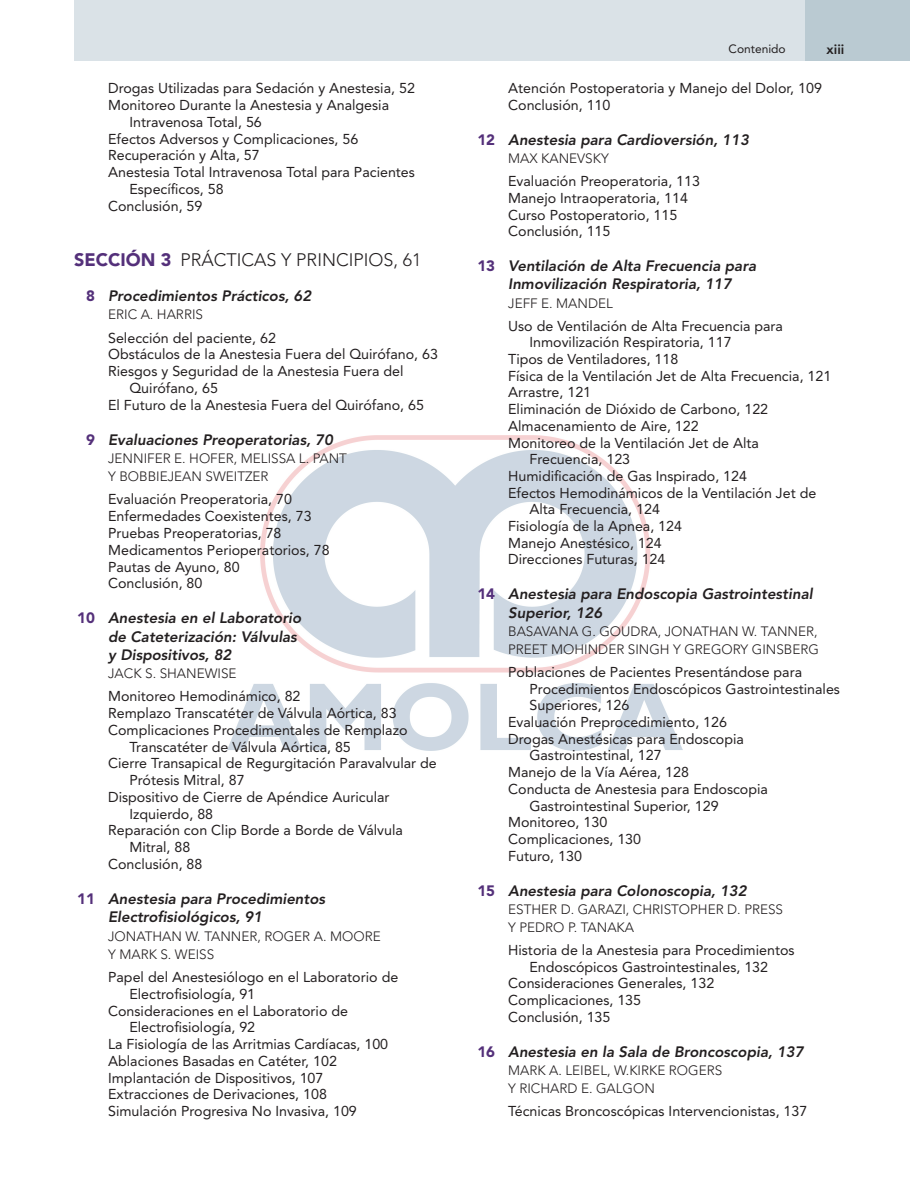
<style>
.page{position:relative;width:910px;height:1186px;background:#fff}
.page>*{position:absolute;margin:0;border:0;box-sizing:border-box;transform-origin:0 0}
.t1{font:300 18px "Avenir LT Std";color:#231f20}
.t2{font:italic 800 15px/18.3px "Avenir LT Std";color:#231f20}
.t3{font:14.25px/16.8px "Avenir LT Std";color:#231f20}
.t4{font:300 13.5px/18.1px "Avenir LT Std";color:#231f20}
.t5{font:800 13.5px "Avenir LT Std";color:#231f20}
.t6{font:12px "Avenir LT Std";color:#231f20}
.s1{font-weight:900;color:#54307a}
.s2{font-weight:900;font-style:normal;color:#54307a}
</style>
<div class="page">
<img style="left:227px;top:435px;width:455px;height:315px">
<div style="left:74px;top:0;width:835px;height:60px;background:#dae2e7"></div>
<div style="left:804px;top:0;width:105px;height:60px;background:#bacad2"></div>
<p class="t3" style="left:108px;top:80px;width:308px">Drogas Utilizadas para Sedación y Anestesia, 52</p>
<p class="t3" style="left:108px;top:97px;width:282px">Monitoreo Durante la Anestesia y Analgesia</p>
<p class="t3" style="left:129px;top:114px;width:134px">Intravenosa Total, 56</p>
<p class="t3" style="left:108px;top:130px;width:252px">Efectos Adversos y Complicaciones, 56</p>
<p class="t3" style="left:108px;top:147px;width:153px">Recuperación y Alta, 57</p>
<p class="t3" style="left:108px;top:164px;width:308px">Anestesia Total Intravenosa Total para Pacientes</p>
<p class="t3" style="left:129px;top:181px;width:96px">Específicos, 58</p>
<p class="t3" style="left:108px;top:197px;width:96px">Conclusión, 59</p>
<p class="t1" style="left:74px;top:249px;width:349px"><span class="s1">SECCIÓN 3</span> PRÁCTICAS Y PRINCIPIOS, 61</p>
<p class="t2" style="left:86px;top:287px;width:226px"><span class="s2">8</span> Procedimientos Prácticos, 62</p>
<p class="t4" style="left:108px;top:306px;width:96px">ERIC A. HARRIS</p>
<p class="t3" style="left:108px;top:329px;width:169px">Selección del paciente, 62</p>
<p class="t3" style="left:108px;top:346px;width:331px">Obstáculos de la Anestesia Fuera del Quirófano, 63</p>
<p class="t3" style="left:108px;top:363px;width:297px">Riesgos y Seguridad de la Anestesia Fuera del</p>
<p class="t3" style="left:129px;top:380px;width:90px">Quirófano, 65</p>
<p class="t3" style="left:108px;top:396px;width:317px">El Futuro de la Anestesia Fuera del Quirófano, 65</p>
<p class="t2" style="left:86px;top:430px;width:248px"><span class="s2">9</span> Evaluaciones Preoperatorias, 70</p>
<p class="t4" style="left:108px;top:449px;width:240px">JENNIFER E. HOFER, MELISSA L. PANT<br>Y BOBBIEJEAN SWEITZER</p>
<p class="t3" style="left:108px;top:491px;width:223px">Evaluación Preoperatoria, 70<br>Enfermedades Coexistentes, 73<br>Pruebas Preoperatorias, 78<br>Medicamentos Perioperatorios, 78<br>Pautas de Ayuno, 80<br>Conclusión, 80</p>
<p class="t2" style="left:108px;top:609px;width:195px;text-indent:-31px"><span class="s2">10</span> Anestesia en el Laboratorio de Cateterización: Válvulas y Dispositivos, 82</p>
<p class="t4" style="left:108px;top:664px;width:130px">JACK S. SHANEWISE</p>
<p class="t3" style="left:108px;top:688px;width:194px">Monitoreo Hemodinámico, 82</p>
<p class="t3" style="left:108px;top:705px;width:290px">Remplazo Transcatéter de Válvula Aórtica, 83</p>
<p class="t3" style="left:108px;top:721px;width:301px">Complicaciones Procedimentales de Remplazo</p>
<p class="t3" style="left:129px;top:738px;width:223px">Transcatéter de Válvula Aórtica, 85</p>
<p class="t3" style="left:108px;top:755px;width:330px">Cierre Transapical de Regurgitación Paravalvular de</p>
<p class="t3" style="left:129px;top:772px;width:117px">Prótesis Mitral, 87</p>
<p class="t3" style="left:108px;top:788px;width:283px">Dispositivo de Cierre de Apéndice Auricular</p>
<p class="t3" style="left:129px;top:805px;width:85px">Izquierdo, 88</p>
<p class="t3" style="left:108px;top:822px;width:296px">Reparación con Clip Borde a Borde de Válvula</p>
<p class="t3" style="left:129px;top:839px;width:62px">Mitral, 88</p>
<p class="t3" style="left:108px;top:855px;width:96px">Conclusión, 88</p>
<p class="t2" style="left:108px;top:890px;width:218px;text-indent:-31px"><span class="s2">11</span> Anestesia para Procedimientos<br>Electrofisiológicos, 91</p>
<p class="t4" style="left:108px;top:926px;width:274px">JONATHAN W. TANNER, ROGER A. MOORE<br>Y MARK S. WEISS</p>
<p class="t3" style="left:108px;top:968px;width:291px">Papel del Anestesiólogo en el Laboratorio de</p>
<p class="t3" style="left:129px;top:985px;width:127px">Electrofisiología, 91</p>
<p class="t3" style="left:108px;top:1002px;width:241px">Consideraciones en el Laboratorio de</p>
<p class="t3" style="left:129px;top:1019px;width:127px">Electrofisiología, 92</p>
<p class="t3" style="left:108px;top:1035px;width:281px">La Fisiología de las Arritmias Cardíacas, 100</p>
<p class="t3" style="left:108px;top:1052px;width:230px">Ablaciones Basadas en Catéter, 102</p>
<p class="t3" style="left:108px;top:1069px;width:217px">Implantación de Dispositivos, 107</p>
<p class="t3" style="left:108px;top:1086px;width:220px">Extracciones de Derivaciones, 108</p>
<p class="t3" style="left:108px;top:1102px;width:250px">Simulación Progresiva No Invasiva, 109</p>
<p class="t6" style="left:728px;top:42px;width:59px">Contenido</p>
<p class="t5" style="left:826px;top:42px;width:19px">xiii</p>
<p class="t3" style="left:508px;top:80px;width:315px">Atención Postoperatoria y Manejo del Dolor, 109<br>Conclusión, 110</p>
<p class="t2" style="left:477px;top:131px;width:273px"><span class="s2">12</span> Anestesia para Cardioversión, 113</p>
<p class="t4" style="left:508px;top:149px;width:102px">MAX KANEVSKY</p>
<p class="t3" style="left:508px;top:173px;width:193px">Evaluación Preoperatoria, 113<br>Manejo Intraoperatoria, 114<br>Curso Postoperatorio, 115<br>Conclusión, 115</p>
<p class="t2" style="left:477px;top:257px;width:280px;text-align:center"><span class="s2">13</span> Ventilación de Alta Frecuencia para<br>Inmovilización Respiratoria, 117</p>
<p class="t4" style="left:508px;top:294px;width:106px">JEFF E. MANDEL</p>
<p class="t3" style="left:508px;top:317px;width:276px">Uso de Ventilación de Alta Frecuencia para</p>
<p class="t3" style="left:529px;top:334px;width:203px">Inmovilización Respiratoria, 117</p>
<p class="t3" style="left:508px;top:351px;width:172px">Tipos de Ventiladores, 118</p>
<p class="t3" style="left:508px;top:367px;width:324px">Física de la Ventilación Jet de Alta Frecuencia, 121</p>
<p class="t3" style="left:508px;top:384px;width:84px">Arrastre, 121</p>
<p class="t3" style="left:508px;top:401px;width:261px">Eliminación de Dióxido de Carbono, 122</p>
<p class="t3" style="left:508px;top:417px;width:192px">Almacenamiento de Aire, 122</p>
<p class="t3" style="left:508px;top:434px;width:252px">Monitoreo de la Ventilación Jet de Alta</p>
<p class="t3" style="left:529px;top:451px;width:102px">Frecuencia, 123</p>
<p class="t3" style="left:508px;top:467px;width:240px">Humidificación de Gas Inspirado, 124</p>
<p class="t3" style="left:508px;top:484px;width:309px">Efectos Hemodinámicos de la Ventilación Jet de</p>
<p class="t3" style="left:529px;top:501px;width:132px">Alta Frecuencia, 124</p>
<p class="t3" style="left:508px;top:518px;width:175px">Fisiología de la Apnea, 124</p>
<p class="t3" style="left:508px;top:534px;width:155px">Manejo Anestésico, 124</p>
<p class="t3" style="left:508px;top:551px;width:159px">Direcciones Futuras, 124</p>
<p class="t2" style="left:508px;top:585px;width:306px;text-indent:-31px"><span class="s2">14</span> Anestesia para Endoscopia Gastrointestinal<br>Superior, 126</p>
<p class="t4" style="left:508px;top:622px;width:312px">BASAVANA G. GOUDRA, JONATHAN W. TANNER,<br>PREET MOHINDER SINGH Y GREGORY GINSBERG</p>
<p class="t3" style="left:508px;top:663px;width:295px">Poblaciones de Pacientes Presentándose para</p>
<p class="t3" style="left:529px;top:680px;width:312px">Procedimientos Endoscópicos Gastrointestinales</p>
<p class="t3" style="left:529px;top:697px;width:101px">Superiores, 126</p>
<p class="t3" style="left:508px;top:714px;width:220px">Evaluación Preprocedimiento, 126</p>
<p class="t3" style="left:508px;top:730px;width:237px">Drogas Anestésicas para Endoscopia</p>
<p class="t3" style="left:529px;top:747px;width:134px">Gastrointestinal, 127</p>
<p class="t3" style="left:508px;top:764px;width:182px">Manejo de la Vía Aérea, 128</p>
<p class="t3" style="left:508px;top:780px;width:261px">Conducta de Anestesia para Endoscopia</p>
<p class="t3" style="left:529px;top:797px;width:191px">Gastrointestinal Superior, 129</p>
<p class="t3" style="left:508px;top:814px;width:101px">Monitoreo, 130</p>
<p class="t3" style="left:508px;top:830px;width:134px">Complicaciones, 130</p>
<p class="t3" style="left:508px;top:847px;width:75px">Futuro, 130</p>
<p class="t2" style="left:477px;top:881px;width:271px"><span class="s2">15</span> Anestesia para Colonoscopia, 132</p>
<p class="t4" style="left:508px;top:900px;width:276px">ESTHER D. GARAZI, CHRISTOPHER D. PRESS<br>Y PEDRO P. TANAKA</p>
<p class="t3" style="left:508px;top:941px;width:288px">Historia de la Anestesia para Procedimientos</p>
<p class="t3" style="left:529px;top:958px;width:240px">Endoscópicos Gastrointestinales, 132</p>
<p class="t3" style="left:508px;top:975px;width:207px">Consideraciones Generales, 132</p>
<p class="t3" style="left:508px;top:991px;width:134px">Complicaciones, 135</p>
<p class="t3" style="left:508px;top:1008px;width:104px">Conclusión, 135</p>
<p class="t2" style="left:477px;top:1042px;width:327px"><span class="s2">16</span> Anestesia en la Sala de Broncoscopia, 137</p>
<p class="t4" style="left:508px;top:1061px;width:215px">MARK A. LEIBEL, W.KIRKE ROGERS<br>Y RICHARD E. GALGON</p>
<p class="t3" style="left:508px;top:1103px;width:300px">Técnicas Broncoscópicas Intervencionistas, 137</p>
</div>
